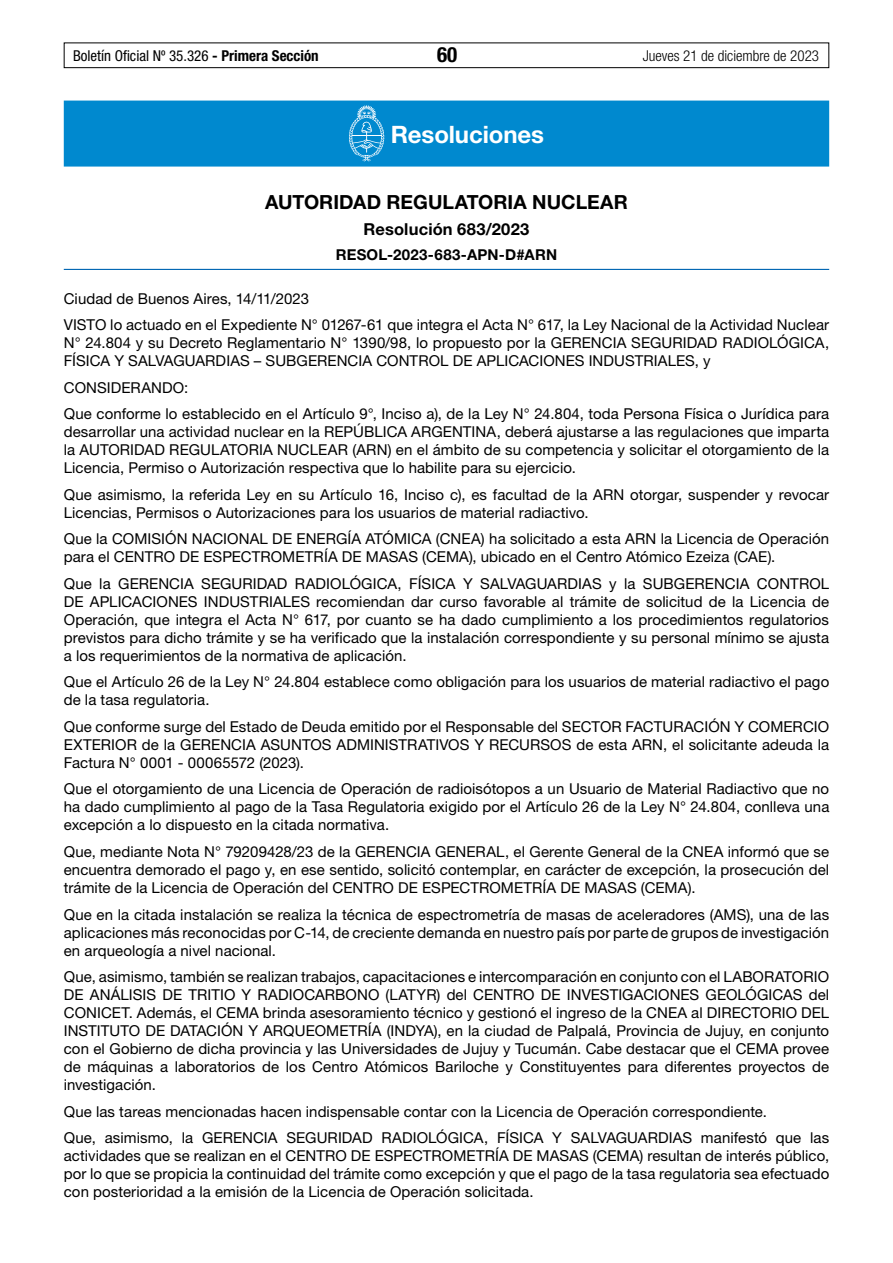
<style>
.page{position:relative;width:893px;height:1263px;background:#fff}
.page>*{position:absolute;margin:0;border:0;box-sizing:border-box;transform-origin:0 0}
.t1{font:700 24px "Helvetica Neue LT Std";letter-spacing:-.005em;color:#fff}
.t2{font:700 condensed 21px "Helvetica Neue LT Std";color:#000}
.t3{font:700 19.5px "Helvetica Neue LT Std";color:#000}
.t4{font:700 16.5px "Helvetica Neue LT Std";letter-spacing:.01em;color:#000}
.t5{font:15px/18px "Helvetica Neue LT Std";letter-spacing:.005em;color:#000;text-align:justify}
.t6{font:condensed 15px "Helvetica Neue LT Std";color:#000}
.t7{font:300 condensed 15px "Helvetica Neue LT Std";color:#000}
.t8{font:700 15px "Helvetica Neue LT Std";letter-spacing:.015em;color:#000}
.s1{font-weight:700}
</style>
<div class="page">
<div style="left:64px;top:43px;width:765px;height:25px;border:1px solid #000"></div>
<div style="left:64px;top:101px;width:765px;height:66px;background:#0089cf"></div>
<hr style="left:64px;top:269px;width:765px;height:1px;background:#0066b3">
<svg style="left:349px;top:105px;width:35px;height:56px"></svg>
<p class="t6" style="left:73px;top:47px;width:247px">Boletín Oficial Nº 35.326 <span class="s1">- Primera Sección</span></p>
<h2 class="t2" style="left:437px;top:42px;width:22px">60</h2>
<p class="t7" style="left:643px;top:47px;width:178px">Jueves 21 de diciembre de 2023</p>
<h1 class="t1" style="left:391px;top:120px;width:155px">Resoluciones</h1>
<h3 class="t3" style="left:265px;top:190px;width:364px">AUTORIDAD REGULATORIA NUCLEAR</h3>
<p class="t4" style="left:364px;top:219px;width:167px">Resolución 683/2023</p>
<p class="t8" style="left:336px;top:246px;width:223px">RESOL-2023-683-APN-D#ARN</p>
<p class="t5" style="left:64px;top:285px;width:767px;line-height:26.5px">Ciudad de Buenos Aires, 14/11/2023<br>VISTO lo actuado en el Expediente N° 01267-61 que integra el Acta N° 617, la Ley Nacional de la Actividad Nuclear</p>
<p class="t5" style="left:64px;top:334px;width:767px">N° 24.804 y su Decreto Reglamentario N° 1390/98, lo propuesto por la GERENCIA SEGURIDAD RADIOLÓGICA,<br>FÍSICA Y SALVAGUARDIAS – SUBGERENCIA CONTROL DE APLICACIONES INDUSTRIALES, y</p>
<p class="t5" style="left:64px;top:374px;width:767px;line-height:26.5px">CONSIDERANDO:<br>Que conforme lo establecido en el Artículo 9°, Inciso a), de la Ley N° 24.804, toda Persona Física o Jurídica para</p>
<p class="t5" style="left:64px;top:423px;width:767px">desarrollar una actividad nuclear en la REPÚBLICA ARGENTINA, deberá ajustarse a las regulaciones que imparta la AUTORIDAD REGULATORIA NUCLEAR (ARN) en el ámbito de su competencia y solicitar el otorgamiento de la Licencia, Permiso o Autorización respectiva que lo habilite para su ejercicio.</p>
<p class="t5" style="left:64px;top:485px;width:767px">Que asimismo, la referida Ley en su Artículo 16, Inciso c), es facultad de la ARN otorgar, suspender y revocar<br>Licencias, Permisos o Autorizaciones para los usuarios de material radiactivo.</p>
<p class="t5" style="left:64px;top:530px;width:767px">Que la COMISIÓN NACIONAL DE ENERGÍA ATÓMICA (CNEA) ha solicitado a esta ARN la Licencia de Operación para el CENTRO DE ESPECTROMETRÍA DE MASAS (CEMA), ubicado en el Centro Atómico Ezeiza (CAE).</p>
<p class="t5" style="left:64px;top:574px;width:767px">Que la GERENCIA SEGURIDAD RADIOLÓGICA, FÍSICA Y SALVAGUARDIAS y la SUBGERENCIA CONTROL DE APLICACIONES INDUSTRIALES recomiendan dar curso favorable al trámite de solicitud de la Licencia de Operación, que integra el Acta N° 617, por cuanto se ha dado cumplimiento a los procedimientos regulatorios previstos para dicho trámite y se ha verificado que la instalación correspondiente y su personal mínimo se ajusta a los requerimientos de la normativa de aplicación.</p>
<p class="t5" style="left:64px;top:673px;width:767px">Que el Artículo 26 de la Ley N° 24.804 establece como obligación para los usuarios de material radiactivo el pago de la tasa regulatoria.</p>
<p class="t5" style="left:64px;top:717px;width:767px">Que conforme surge del Estado de Deuda emitido por el Responsable del SECTOR FACTURACIÓN Y COMERCIO EXTERIOR de la GERENCIA ASUNTOS ADMINISTRATIVOS Y RECURSOS de esta ARN, el solicitante adeuda la Factura N° 0001 - 00065572 (2023).</p>
<p class="t5" style="left:64px;top:780px;width:767px">Que el otorgamiento de una Licencia de Operación de radioisótopos a un Usuario de Material Radiactivo que no ha dado cumplimiento al pago de la Tasa Regulatoria exigido por el Artículo 26 de la Ley N° 24.804, conlleva una excepción a lo dispuesto en la citada normativa.</p>
<p class="t5" style="left:64px;top:842px;width:767px">Que, mediante Nota N° 79209428/23 de la GERENCIA GENERAL, el Gerente General de la CNEA informó que se encuentra demorado el pago y, en ese sentido, solicitó contemplar, en carácter de excepción, la prosecución del trámite de la Licencia de Operación del CENTRO DE ESPECTROMETRÍA DE MASAS (CEMA).</p>
<p class="t5" style="left:64px;top:905px;width:767px">Que en la citada instalación se realiza la técnica de espectrometría de masas de aceleradores (AMS), una de las aplicaciones más reconocidas por C-14, de creciente demanda en nuestro país por parte de grupos de investigación en arqueología a nivel nacional.</p>
<p class="t5" style="left:64px;top:967px;width:767px">Que, asimismo, también se realizan trabajos, capacitaciones e intercomparación en conjunto con el LABORATORIO DE ANÁLISIS DE TRITIO Y RADIOCARBONO (LATYR) del CENTRO DE INVESTIGACIONES GEOLÓGICAS del CONICET. Además, el CEMA brinda asesoramiento técnico y gestionó el ingreso de la CNEA al DIRECTORIO DEL INSTITUTO DE DATACIÓN Y ARQUEOMETRÍA (INDYA), en la ciudad de Palpalá, Provincia de Jujuy, en conjunto con el Gobierno de dicha provincia y las Universidades de Jujuy y Tucumán. Cabe destacar que el CEMA provee de máquinas a laboratorios de los Centro Atómicos Bariloche y Constituyentes para diferentes proyectos de investigación.</p>
<p class="t5" style="left:64px;top:1098px;width:767px;line-height:26.5px">Que las tareas mencionadas hacen indispensable contar con la Licencia de Operación correspondiente.<br>Que, asimismo, la GERENCIA SEGURIDAD RADIOLÓGICA, FÍSICA Y SALVAGUARDIAS manifestó que las</p>
<p class="t5" style="left:64px;top:1146px;width:767px">actividades que se realizan en el CENTRO DE ESPECTROMETRÍA DE MASAS (CEMA) resultan de interés público, por lo que se propicia la continuidad del trámite como excepción y que el pago de la tasa regulatoria sea efectuado con posterioridad a la emisión de la Licencia de Operación solicitada.</p>
</div>
